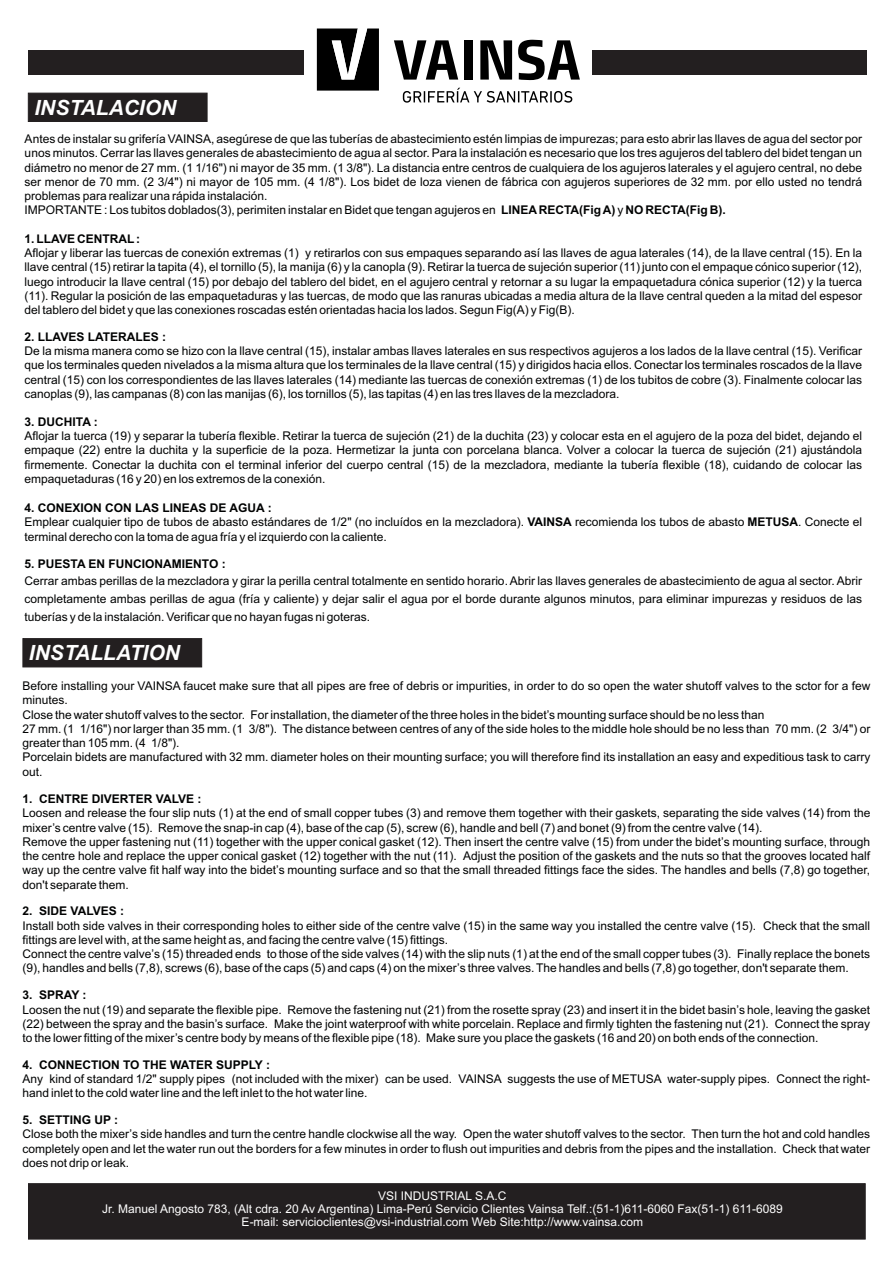
<style>
.page{position:relative;width:893px;height:1263px;background:#fff}
.page>*{position:absolute;margin:0;border:0;box-sizing:border-box;transform-origin:0 0}
.t1{font:italic 700 21px "Arial";color:#fff}
.t2{font:12px/14.2px "Arial";color:#010202}
.t3{font:12px/13.4px "Arial";color:#fff;text-align:center}
.t4{font:700 12px "Arial";color:#010202}
.s1{font-weight:700}
</style>
<div class="page">
<div style="left:28px;top:93px;width:179px;height:29px;background:#231f20"></div>
<div style="left:23px;top:638px;width:179px;height:29px;background:#231f20"></div>
<div style="left:28px;top:50px;width:839px;height:25px;background:#231f20"></div>
<div style="left:304px;top:14px;width:287px;height:73px;background:#fff"></div>
<svg style="left:317px;top:29px;width:62px;height:62px"></svg>
<svg style="left:394px;top:40px;width:64px;height:40px"></svg>
<div style="left:464px;top:40px;width:8px;height:40px;background:#000"></div>
<svg style="left:518px;top:40px;width:62px;height:40px"></svg>
<svg style="left:480px;top:40px;width:32px;height:40px"></svg>
<svg style="left:403px;top:88px;width:169px;height:15px"></svg>
<div style="left:28px;top:1183px;width:837px;height:56px;background:#231f20"></div>
<h1 class="t1" style="left:34px;top:100px;width:143px">INSTALACION</h1>
<p class="t2" style="left:25px;top:133px;width:839px">Antes de instalar su grifería VAINSA, asegúrese de que las tuberías de abastecimiento estén limpias de impurezas; para esto abrir las llaves de agua del sector por unos minutos. Cerrar las llaves generales de abastecimiento de agua al sector. Para la instalación es necesario que los tres agujeros del tablero del bidet tengan un diámetro no menor de 27 mm. (1 1/16") ni mayor de 35 mm. (1 3/8"). La distancia entre centros de cualquiera de los agujeros laterales y el agujero central, no debe ser menor de 70 mm. (2 3/4") ni mayor de 105 mm. (4 1/8"). Los bidet de loza vienen de fábrica con agujeros superiores de 32 mm. por ello usted no tendrá problemas para realizar una rápida instalación.<br>IMPORTANTE : Los tubitos doblados(3), perimiten instalar en Bidet que tengan agujeros en <span class="s1">LINEARECTA(Fig A)</span> y <span class="s1">NO RECTA(Fig B).</span></p>
<p class="t4" style="left:25px;top:234px;width:117px">1. LLAVE CENTRAL:</p>
<p class="t2" style="left:25px;top:247px;width:839px;text-align:justify">Aflojar y liberar las tuercas de conexión extremas (1) y retirarlos con sus empaques separando así las llaves de agua laterales (14), de la llave central (15). En la llave central (15) retirar la tapita (4), el tornillo (5), la manija (6) y la canopla (9). Retirar la tuerca de sujeción superior (11) junto con el empaque cónico superior (12), luego introducir la llave central (15) por debajo del tablero del bidet, en el agujero central y retornar a su lugar la empaquetadura cónica superior (12) y la tuerca (11). Regular la posición de las empaquetaduras y las tuercas, de modo que las ranuras ubicadas a media altura de la llave central queden a la mitad del espesor del tablero del bidet y que las conexiones roscadas estén orientadas hacia los lados. Segun Fig(A) y Fig(B).</p>
<p class="t4" style="left:25px;top:332px;width:143px">2. LLAVES LATERALES :</p>
<p class="t2" style="left:25px;top:345px;width:839px;text-align:justify">De la misma manera como se hizo con la llave central (15), instalar ambas llaves laterales en sus respectivos agujeros a los lados de la llave central (15). Verificar que los terminales queden nivelados a la misma altura que los terminales de la llave central (15) y dirigidos hacia ellos. Conectar los terminales roscados de la llave central (15) con los correspondientes de las llaves laterales (14) mediante las tuercas de conexión extremas (1) de los tubitos de cobre (3). Finalmente colocar las canoplas (9), las campanas (8) con las manijas (6), los tornillos (5), las tapitas (4) en las tres llaves de la mezcladora.</p>
<p class="t4" style="left:25px;top:417px;width:75px">3. DUCHITA :</p>
<p class="t2" style="left:25px;top:430px;width:839px;text-align:justify">Aflojar la tuerca (19) y separar la tubería flexible. Retirar la tuerca de sujeción (21) de la duchita (23) y colocar esta en el agujero de la poza del bidet, dejando el empaque (22) entre la duchita y la superficie de la poza. Hermetizar la junta con porcelana blanca. Volver a colocar la tuerca de sujeción (21) ajustándola firmemente. Conectar la duchita con el terminal inferior del cuerpo central (15) de la mezcladora, mediante la tubería flexible (18), cuidando de colocar las empaquetaduras (16 y 20) en los extremos de la conexión.</p>
<p class="t2" style="left:25px;top:502px;width:839px"><span class="s1">4. CONEXION CON LAS LINEAS DE AGUA :<br></span>Emplear cualquier tipo de tubos de abasto estándares de 1/2" (no incluídos en la mezcladora). <span class="s1">VAINSA</span> recomienda los tubos de abasto <span class="s1">METUSA</span>. Conecte el terminal derecho con la toma de agua fría y el izquierdo con la caliente.</p>
<p class="t4" style="left:25px;top:559px;width:203px">5. PUESTA EN FUNCIONAMIENTO :</p>
<p class="t2" style="left:25px;top:573px;width:839px;line-height:18px;text-align:justify">Cerrar ambas perillas de la mezcladora y girar la perilla central totalmente en sentido horario. Abrir las llaves generales de abastecimiento de agua al sector. Abrir completamente ambas perillas de agua (fría y caliente) y dejar salir el agua por el borde durante algunos minutos, para eliminar impurezas y residuos de las tuberías y de la instalación. Verificar que no hayan fugas ni goteras.</p>
<h1 class="t1" style="left:29px;top:645px;width:152px">INSTALLATION</h1>
<p class="t2" style="left:23px;top:680px;width:849px">Before installing your VAINSA faucet make sure that all pipes are free of debris or impurities, in order to do so open the water shutoff valves to the sctor for a few minutes.<br>Close the water shutoff valves to the sector. For installation, the diameter of the three holes in the bidet’s mounting surface should be no less than<br>27 mm. (1 1/16") nor larger than 35 mm. (1 3/8"). The distance between centres of any of the side holes to the middle hole should be no less than 70 mm. (2 3/4") or greater than 105 mm. (4 1/8").<br>Porcelain bidets are manufactured with 32 mm. diameter holes on their mounting surface; you will therefore find its installation an easy and expeditious task to carry out.</p>
<p class="t4" style="left:23px;top:794px;width:180px">1. CENTRE DIVERTER VALVE :</p>
<p class="t2" style="left:23px;top:807px;width:849px">Loosen and release the four slip nuts (1) at the end of small copper tubes (3) and remove them together with their gaskets, separating the side valves (14) from the mixer’s centre valve (15). Remove the snap-in cap (4), base of the cap (5), screw (6), handle and bell (7) and bonet (9) from the centre valve (14).<br>Remove the upper fastening nut (11) together with the upper conical gasket (12). Then insert the centre valve (15) from under the bidet’s mounting surface, through the centre hole and replace the upper conical gasket (12) together with the nut (11). Adjust the position of the gaskets and the nuts so that the grooves located half way up the centre valve fit half way into the bidet’s mounting surface and so that the small threaded fittings face the sides. The handles and bells (7,8) go together, don't separate them.</p>
<p class="t4" style="left:23px;top:907px;width:103px">2. SIDE VALVES :</p>
<p class="t2" style="left:23px;top:919px;width:849px">Install both side valves in their corresponding holes to either side of the centre valve (15) in the same way you installed the centre valve (15). Check that the small fittings are level with, at the same height as, and facing the centre valve (15) fittings.<br>Connect the centre valve’s (15) threaded ends to those of the side valves (14) with the slip nuts (1) at the end of the small copper tubes (3). Finally replace the bonets (9), handles and bells (7,8), screws (6), base of the caps (5) and caps (4) on the mixer’s three valves. The handles and bells (7,8) go together, don't separate them.</p>
<p class="t4" style="left:23px;top:990px;width:66px">3. SPRAY :</p>
<p class="t2" style="left:23px;top:1003px;width:849px;text-align:justify">Loosen the nut (19) and separate the flexible pipe. Remove the fastening nut (21) from the rosette spray (23) and insert it in the bidet basin’s hole, leaving the gasket (22) between the spray and the basin’s surface. Make the joint waterproof with white porcelain. Replace and firmly tighten the fastening nut (21). Connect the spray to the lower fitting of the mixer’s centre body by means of the flexible pipe (18). Make sure you place the gaskets (16 and 20) on both ends of the connection.</p>
<p class="t4" style="left:22px;top:1060px;width:249px">4. CONNECTION TO THE WATER SUPPLY :</p>
<p class="t2" style="left:22px;top:1073px;width:849px">Any kind of standard 1/2" supply pipes (not included with the mixer) can be used. VAINSA suggests the use of METUSA water-supply pipes. Connect the right&shy;hand inlet to the cold water line and the left inlet to the hot water line.</p>
<p class="t4" style="left:22px;top:1115px;width:97px">5. SETTING UP :</p>
<p class="t2" style="left:22px;top:1128px;width:849px;text-align:justify">Close both the mixer’s side handles and turn the centre handle clockwise all the way. Open the water shutoff valves to the sector. Then turn the hot and cold handles completely open and let the water run out the borders for a few minutes in order to flush out impurities and debris from the pipes and the installation. Check that water does not drip or leak.</p>
<p class="t3" style="left:102px;top:1190px;width:682px">VSI INDUSTRIAL S.A.C<br>Jr. Manuel Angosto 783, (Alt cdra. 20 Av Argentina) Lima-Perú Servicio Clientes Vainsa Telf.:(51-1)611-6060 Fax(51-1) 611-6089<br>E-mail: servicioclientes@vsi-industrial.com Web Site:http://www.vainsa.com</p>
</div>
